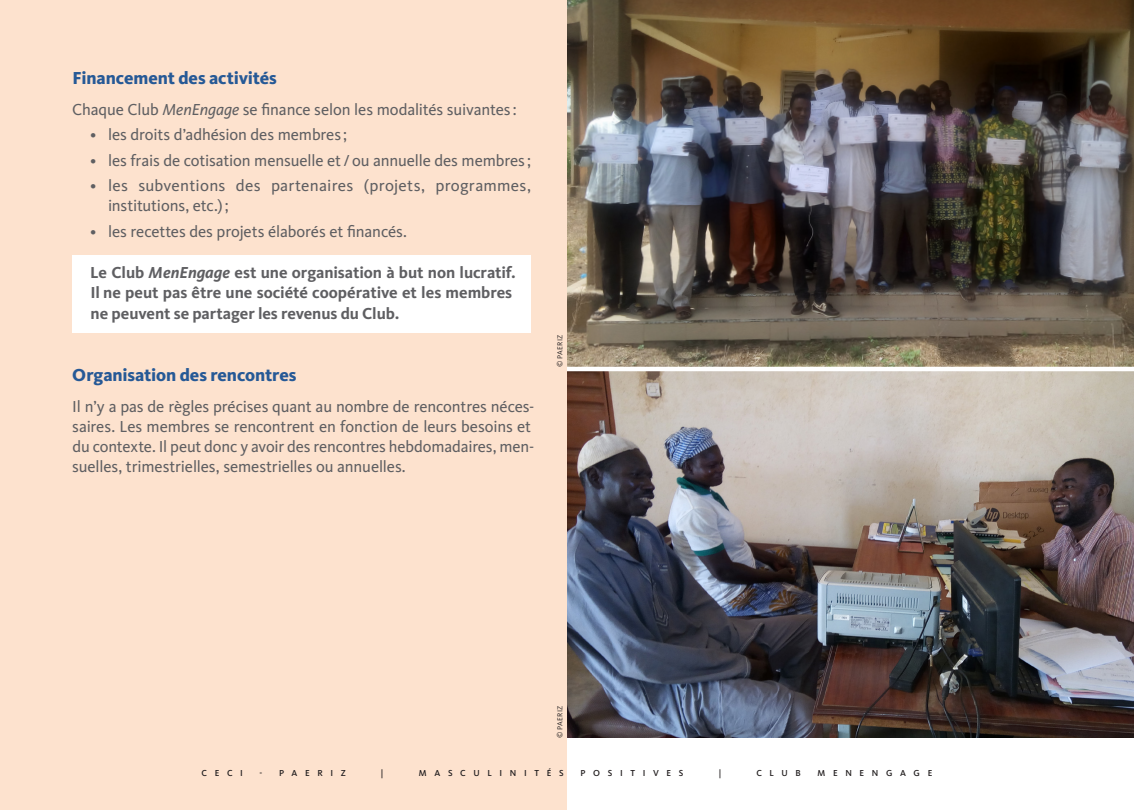
<style>
.page{position:relative;width:1134px;height:810px;background:#fff}
.page>*{position:absolute;margin:0;border:0;box-sizing:border-box;transform-origin:0 0}
.PAERIZ_Intertitre{font:800 18px "Kievit OT";letter-spacing:-.005em;color:#265996}
.PAERIZ_Texte{font:16.5px/20.2px "Kievit OT";letter-spacing:-.005em;color:#5f5f62}
.PAERIZ_Texte-2{font:700 16.5px/20.2px "Kievit OT";letter-spacing:-.005em;color:#5f5f62}
.t1{font:500 9px "Kievit OT";letter-spacing:.85em;color:#231f20}
.PAERIZ_Crédit_photo{font:7.5px "Kievit OT";letter-spacing:.02em;color:#231f20}
.s1{font-style:italic}
</style>
<div class="page">
<div style="left:0;top:0;width:567px;height:810px;background:#fde2ce"></div>
<img style="left:567px;top:0;width:567px;height:738px">
<hr style="left:567px;top:367px;width:567px;height:4px;background:#fff">
<div style="left:72px;top:255px;width:459px;height:78px;background:#fff"></div>
<p class="PAERIZ_Intertitre" style="left:72px;top:67px;width:206px">Financement des activités</p>
<p class="PAERIZ_Texte" style="left:72px;top:99px;width:446px">Chaque Club <span class="s1">MenEngage</span> se finance selon les modalités suivantes :</p>
<p class="PAERIZ_Texte" style="left:90px;top:125px;width:259px">• les droits d’adhésion des membres ;</p>
<p class="PAERIZ_Texte" style="left:90px;top:150px;width:443px">• les frais de cotisation mensuelle et /ou annuelle des membres ;</p>
<p class="PAERIZ_Texte" style="left:108px;top:176px;width:424px;text-indent:-18px">• les subventions des partenaires (projets, programmes, institutions, etc.);</p>
<p class="PAERIZ_Texte" style="left:90px;top:222px;width:318px">• les recettes des projets élaborés et financés.</p>
<p class="PAERIZ_Texte-2" style="left:90px;top:263px;width:427px">Le Club <span class="s1">MenEngage</span> est une organisation à but non lucratif.<br>Il ne peut pas être une société coopérative et les membres ne peuvent se partager les revenus du Club.</p>
<p class="PAERIZ_Intertitre" style="left:72px;top:364px;width:226px">Organisation des rencontres</p>
<p class="PAERIZ_Texte" style="left:72px;top:396px;width:464px">Il n’y a pas de règles précises quant au nombre de rencontres néces&shy;saires. Les membres se rencontrent en fonction de leurs besoins et du contexte. Il peut donc y avoir des rencontres hebdomadaires, men&shy;suelles, trimestrielles, semestrielles ou annuelles.</p>
<p class="PAERIZ_Crédit_photo" style="left:556px;top:367px;width:33px;rotate:-90deg">© PAERIZ</p>
<p class="PAERIZ_Crédit_photo" style="left:556px;top:738px;width:33px;rotate:-90deg">© PAERIZ</p>
<p class="t1" style="left:202px;top:768px;width:43px">CECI</p>
<p class="t1" style="left:260px;top:768px;width:88px">- PAERIZ</p>
<p class="t1" style="left:381px;top:768px;width:4px">|</p>
<p class="t1" style="left:419px;top:768px;width:147px">MASCULINITÉS</p>
<p class="t1" style="left:580px;top:768px;width:105px">POSITIVES</p>
<p class="t1" style="left:719px;top:768px;width:4px">|</p>
<p class="t1" style="left:756px;top:768px;width:46px">CLUB</p>
<p class="t1" style="left:818px;top:768px;width:116px">MENENGAGE</p>
</div>
